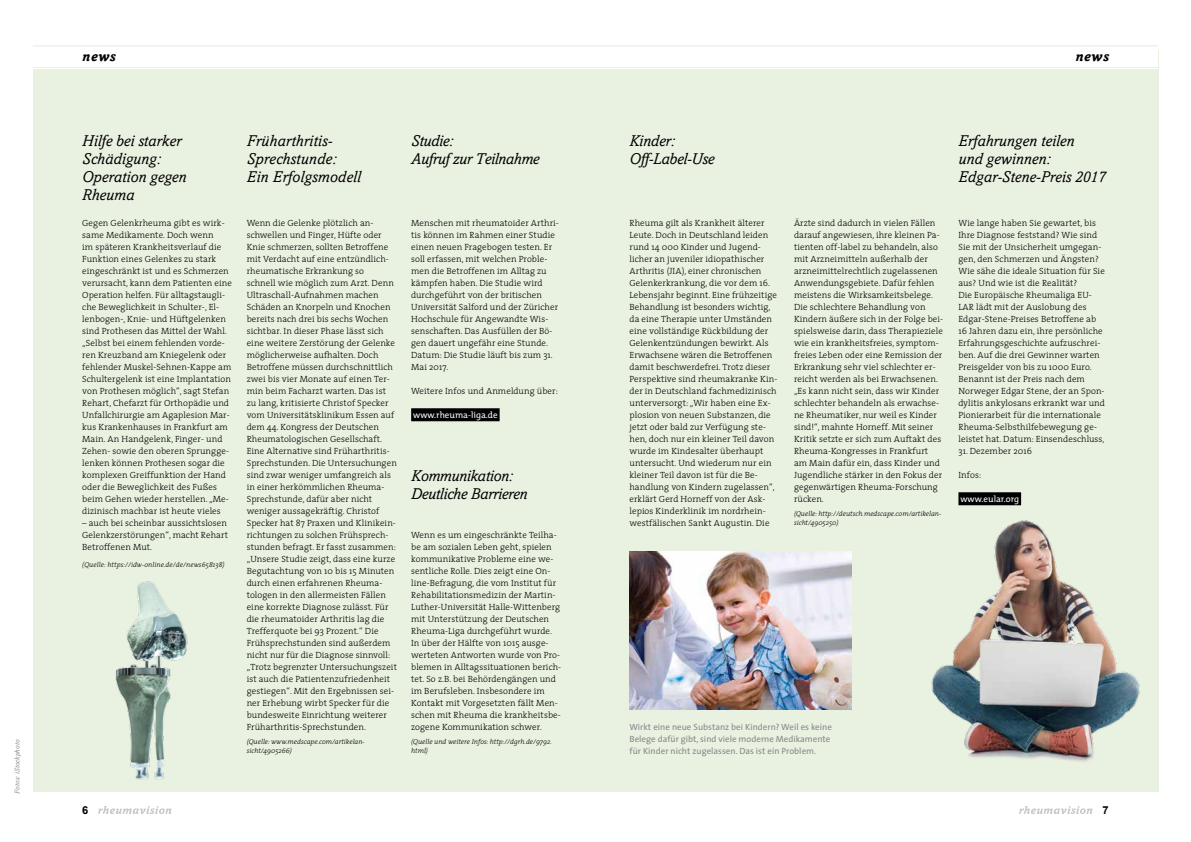
<style>
.page{position:relative;width:1191px;height:842px;background:#fff}
.page>*{position:absolute;margin:0;border:0;box-sizing:border-box;transform-origin:0 0}
.t1{font:italic 16px/18px "Amasis";color:#000}
.t2{font:italic 16px/18px "Amasis";letter-spacing:-.02em;color:#000}
.t3{font:italic 700 14px "Amasis";letter-spacing:.04em;color:#000}
.t4{font:700 11px "Arial";color:#000}
.t5{font:300 9px/12px "The Serif";letter-spacing:.01em;color:#000}
.t6{font:9px/12px "The Sans";color:#87888a}
.t7{font:9px "The Mix";color:#fff}
.t8{font:italic 300 7px/9px "The Serif";color:#000}
.t9{font:italic 7px "Amasis";letter-spacing:.02em;color:#87888a}
</style>
<div class="page">
<div style="left:33px;top:49px;width:1125px;height:742px;background:#e9f1e1"></div>
<svg style="left:98px;top:806px;width:73px;height:8px"></svg>
<svg style="left:1019px;top:806px;width:73px;height:8px"></svg>
<div style="left:411px;top:408px;width:88px;height:13px;background:#000"></div>
<hr style="left:595px;top:68px;width:563px;height:1px;background:#fff">
<hr style="left:595px;top:45px;width:563px;height:1px;background:#e9e9ea">
<div style="left:595px;top:48px;width:563px;height:18px;background:#fff"></div>
<hr style="left:33px;top:68px;width:562px;height:1px;background:#fff">
<hr style="left:33px;top:45px;width:562px;height:1px;background:#e9e9ea">
<div style="left:33px;top:48px;width:562px;height:18px;background:#fff"></div>
<img style="left:115px;top:581px;width:73px;height:198px">
<div style="left:958px;top:492px;width:63px;height:13px;background:#000"></div>
<img style="left:931px;top:520px;width:208px;height:242px">
<img style="left:629px;top:551px;width:222px;height:159px">
<p class="t9" style="left:13px;top:794px;width:55px;rotate:-90deg">Fotos: iStockphoto</p>
<h2 class="t3" style="left:82px;top:48px;width:35px">news</h2>
<h2 class="t3" style="left:1075px;top:48px;width:35px">news</h2>
<h1 class="t1" style="left:82px;top:132px;width:106px">Hilfe bei starker<br>Schädigung:<br>Operation gegen<br>Rheuma</h1>
<h1 class="t2" style="left:411px;top:132px;width:130px">Studie:<br>Aufruf zur Teilnahme</h1>
<h1 class="t1" style="left:247px;top:132px;width:116px">Früharthritis-<br>Sprechstunde:<br>Ein Erfolgsmodell</h1>
<p class="t5" style="left:82px;top:216px;width:151px">Gegen Gelenkrheuma gibt es wirk&shy;same Medikamente. Doch wenn<br>im späteren Krankheitsverlauf die Funktion eines Gelenkes zu stark eingeschränkt ist und es Schmerzen verursacht, kann dem Patienten eine Operation helfen. Für alltagstaugli&shy;che Beweglichkeit in Schulter-, El&shy;lenbogen-, Knie- und Hüftgelenken sind Prothesen das Mittel der Wahl. „Selbst bei einem fehlenden vorde&shy;ren Kreuzband am Kniegelenk oder fehlender Muskel-Sehnen-Kappe am Schultergelenk ist eine Implantation von Prothesen möglich“, sagt Stefan Rehart, Chefarzt für Orthopädie und Unfallchirurgie am Agaplesion Mar&shy;kus Krankenhauses in Frankfurt am Main. An Handgelenk, Finger- und Zehen- sowie den oberen Sprungge&shy;lenken können Prothesen sogar die komplexen Greiffunktion der Hand oder die Beweglichkeit des Fußes beim Gehen wieder herstellen. „Me&shy;dizinisch machbar ist heute vieles</p>
<p class="t5" style="left:82px;top:516px;width:147px;text-align:justify">– auch bei scheinbar aussichtslosen Gelenkzerstörungen“, macht Rehart Betroffenen Mut.</p>
<p class="t8" style="left:82px;top:560px;width:144px">(Quelle: https://idw-online.de/de/news658138)</p>
<p class="t5" style="left:247px;top:216px;width:152px">Wenn die Gelenke plötzlich an&shy;schwellen und Finger, Hüfte oder Knie schmerzen, sollten Betroffene mit Verdacht auf eine entzündlich&shy;rheumatische Erkrankung so<br>schnell wie möglich zum Arzt. Denn Ultraschall-Aufnahmen machen Schäden an Knorpeln und Knochen bereits nach drei bis sechs Wochen sichtbar. In dieser Phase lässt sich eine weitere Zerstörung der Gelenke möglicherweise aufhalten. Doch Betroffene müssen durchschnittlich zwei bis vier Monate auf einen Ter&shy;min beim Facharzt warten. Das ist zu lang, kritisierte Christof Specker vom Universitätsklinikum Essen auf dem 44. Kongress der Deutschen Rheumatologischen Gesellschaft.<br>Eine Alternative sind Früharthritis-Sprechstunden. Die Untersuchungen sind zwar weniger umfangreich als in einer herkömmlichen Rheuma-Sprechstunde, dafür aber nicht weniger aussagekräftig. Christof Specker hat 87 Praxen und Klinikein&shy;richtungen zu solchen Frühsprech&shy;stunden befragt. Er fasst zusammen: „Unsere Studie zeigt, dass eine kurze Begutachtung von 10 bis 15 Minuten durch einen erfahrenen Rheuma&shy;tologen in den allermeisten Fällen eine korrekte Diagnose zulässt. Für die rheumatoider Arthritis lag die Trefferquote bei 93 Prozent.“ Die Frühsprechstunden sind außerdem nicht nur für die Diagnose sinnvoll: „Trotz begrenzter Untersuchungszeit ist auch die Patientenzufriedenheit gestiegen“. Mit den Ergebnissen sei&shy;ner Erhebung wirbt Specker für die bundesweite Einrichtung weiterer Früharthritis-Sprechstunden.</p>
<p class="t8" style="left:247px;top:737px;width:120px">(Quelle: www.medscape.com/artikelan&shy;sicht/4905266)</p>
<p class="t5" style="left:411px;top:216px;width:149px">Menschen mit rheumatoider Arthri&shy;tis können im Rahmen einer Studie einen neuen Fragebogen testen. Er soll erfassen, mit welchen Proble&shy;men die Betroffenen im Alltag zu kämpfen haben. Die Studie wird durchgeführt von der britischen<br>Universität Salford und der Züricher<br>Hochschule für Angewandte Wis&shy;senschaften. Das Ausfüllen der Bö&shy;gen dauert ungefähr eine Stunde.<br>Datum: Die Studie läuft bis zum 31.<br>Mai 2017.</p>
<p class="t5" style="left:411px;top:384px;width:148px">Weitere Infos und Anmeldung über:</p>
<p class="t7" style="left:413px;top:407px;width:86px">www.rheuma-liga.de</p>
<h1 class="t2" style="left:411px;top:466px;width:118px">Kommunikation:<br>Deutliche Barrieren</h1>
<p class="t5" style="left:411px;top:528px;width:152px">Wenn es um eingeschränkte Teilha&shy;be am sozialen Leben geht, spielen kommunikative Probleme eine we&shy;sentliche Rolle. Dies zeigt eine On&shy;line-Befragung, die vom Institut für Rehabilitationsmedizin der Martin-Luther-Universität Halle-Wittenberg mit Unterstützung der Deutschen Rheuma-Liga durchgeführt wurde.<br>In über der Hälfte von 1015 ausge&shy;werteten Antworten wurde von Pro&shy;blemen in Alltagssituationen berich&shy;tet. So z.B. bei Behördengängen und im Berufsleben. Insbesondere im Kontakt mit Vorgesetzten fällt Men&shy;schen mit Rheuma die krankheitsbe&shy;zogene Kommunikation schwer.</p>
<p class="t8" style="left:411px;top:737px;width:142px">(Quelle und weitere Infos: http://dgrh.de/9792. html)</p>
<h1 class="t1" style="left:629px;top:132px;width:87px">Kinder:<br>Off-Label-Use</h1>
<p class="t5" style="left:629px;top:216px;width:149px">Rheuma gilt als Krankheit älterer Leute. Doch in Deutschland leiden rund 14 000 Kinder und Jugend&shy;licher an juveniler idiopathischer Arthritis (JIA), einer chronischen Gelenkerkrankung, die vor dem 16.<br>Lebensjahr beginnt. Eine frühzeitige Behandlung ist besonders wichtig, da eine Therapie unter Umständen eine vollständige Rückbildung der Gelenkentzündungen bewirkt. Als Erwachsene wären die Betroffenen damit beschwerdefrei. Trotz dieser Perspektive sind rheumakranke Kin&shy;der in Deutschland fachmedizinisch unterversorgt: „Wir haben eine Ex&shy;plosion von neuen Substanzen, die jetzt oder bald zur Verfügung ste&shy;hen, doch nur ein kleiner Teil davon wurde im Kindesalter überhaupt untersucht. Und wiederum nur ein kleiner Teil davon ist für die Be&shy;handlung von Kindern zugelassen“, erklärt Gerd Horneff von der Ask&shy;lepios Kinderklinik im nordrhein&shy;westfälischen Sankt Augustin. Die</p>
<p class="t5" style="left:794px;top:216px;width:151px">Ärzte sind dadurch in vielen Fällen darauf angewiesen, ihre kleinen Pa&shy;tienten off-label zu behandeln, also mit Arzneimitteln außerhalb der arzneimittelrechtlich zugelassenen Anwendungsgebiete. Dafür fehlen meistens die Wirksamkeitsbelege.<br>Die schlechtere Behandlung von Kindern äußere sich in der Folge bei&shy;spielsweise darin, dass Therapieziele wie ein krankheitsfreies, symptom&shy;freies Leben oder eine Remission der Erkrankung sehr viel schlechter er&shy;reicht werden als bei Erwachsenen. „Es kann nicht sein, dass wir Kinder schlechter behandeln als erwachse&shy;ne Rheumatiker, nur weil es Kinder sind!“, mahnte Horneff. Mit seiner Kritik setzte er sich zum Auftakt des Rheuma-Kongresses in Frankfurt am Main dafür ein, dass Kinder und Jugendliche stärker in den Fokus der gegenwärtigen Rheuma-Forschung rücken.</p>
<p class="t8" style="left:794px;top:509px;width:149px">(Quelle: http://deutsch.medscape.com/artikelan&shy;sicht/4905250)</p>
<h1 class="t1" style="left:958px;top:132px;width:149px">Erfahrungen teilen<br>und gewinnen:<br>Edgar-Stene-Preis 2017</h1>
<p class="t5" style="left:958px;top:216px;width:148px">Wie lange haben Sie gewartet, bis Ihre Diagnose feststand? Wie sind Sie mit der Unsicherheit umgegan&shy;gen, den Schmerzen und Ängsten?<br>Wie sähe die ideale Situation für Sie aus? Und wie ist die Realität?<br>Die Europäische Rheumaliga EU-LAR lädt mit der Auslobung des Edgar-Stene-Preises Betroffene ab 16 Jahren dazu ein, ihre persönliche Erfahrungsgeschichte aufzuschrei&shy;ben. Auf die drei Gewinner warten Preisgelder von bis zu 1000 Euro.<br>Benannt ist der Preis nach dem Norweger Edgar Stene, der an Spon&shy;dylitis ankylosans erkrankt war und Pionierarbeit für die internationale Rheuma-Selbsthilfebewegung ge&shy;leistet hat. Datum: Einsendeschluss,</p>
<p class="t5" style="left:958px;top:444px;width:75px">31. Dezember 2016</p>
<p class="t5" style="left:958px;top:468px;width:24px">Infos:</p>
<p class="t7" style="left:960px;top:491px;width:60px">www.eular.org</p>
<p class="t6" style="left:629px;top:720px;width:204px">Wirkt eine neue Substanz bei Kindern? Weil es keine<br>Belege dafür gibt, sind viele moderne Medikamente für Kinder nicht zugelassen. Das ist ein Problem.</p>
<p class="t4" style="left:82px;top:803px;width:8px">6</p>
<p class="t4" style="left:1102px;top:803px;width:8px">7</p>
</div>
